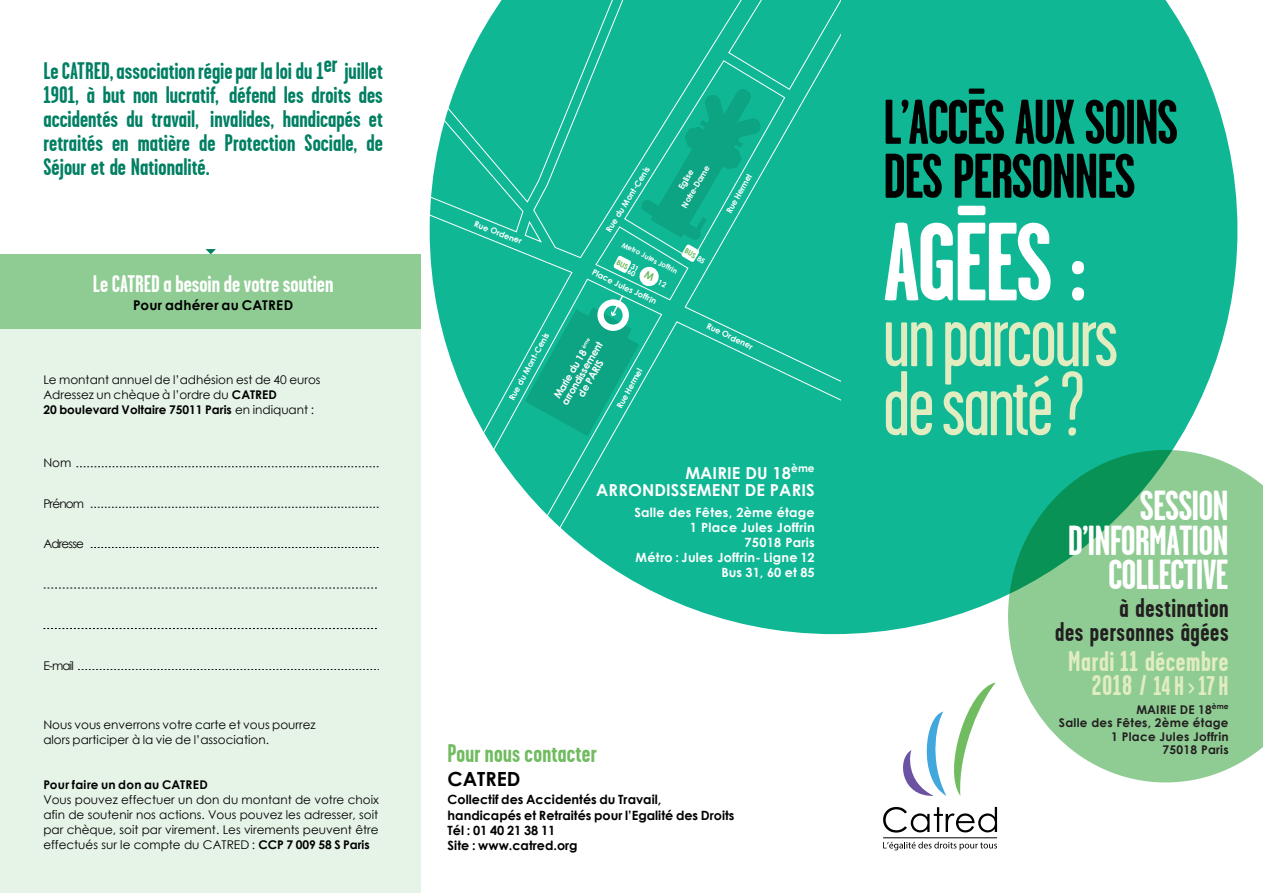
<style>
.page{position:relative;width:1263px;height:893px;background:#fff}
.page>*{position:absolute;margin:0;border:0;box-sizing:border-box;transform-origin:0 0}
.t1{font:700 111px "Garage Gothic";letter-spacing:-.03em;color:#fff}
.t2{font:91.5px/69px "Garage Gothic";letter-spacing:-.025em;color:#e1edc1}
.t3{font:700 63px/54px "Garage Gothic";letter-spacing:-.03em;color:#000001}
.t4{font:700 42px/34.5px "Garage Gothic";letter-spacing:-.025em;color:#fff;text-align:right}
.t5{font:700 28.5px "Garage Gothic";letter-spacing:.02em;color:#e1edc1}
.t6{font:700 27px/24px "Garage Gothic";letter-spacing:.02em;color:#231f20;text-align:right}
.t7{font:700 27px "Garage Gothic";letter-spacing:.06em;color:#e1edc1}
.t8{font:700 25.5px "Garage Gothic";letter-spacing:.01em;color:#71bb60}
.t9{font:700 24px/24px "Garage Gothic";color:#007f63;text-align:justify}
.t10{font:700 24px "Garage Gothic";color:#fff}
.t11{font:700 19.5px "Century Gothic";color:#000001}
.t12{font:700 16.5px "Century Gothic";letter-spacing:.01em;color:#fff}
.t13{font:700 13.5px "Century Gothic";letter-spacing:.02em;color:#000001}
.t14{font:700 12.75px/15.3px "Century Gothic";color:#000001}
.t15{font:700 12.75px/15px "Century Gothic";letter-spacing:.02em;color:#fff;text-align:right}
.t16{font:12px/15px "Century Gothic";color:#000001}
.t17{font:700 12px/13.5px "Century Gothic";letter-spacing:.02em;color:#231f20;text-align:right}
.t18{font:700 12px "Century Gothic";letter-spacing:.02em;color:#000001}
.t19{font:12px "Century Gothic";letter-spacing:-.07em;color:#000001}
.t20{font:700 10.5px "Century Gothic";color:#fff}
.t21{font:700 10.05px/10.1px "Century Gothic";color:#fff;text-align:center}
.t22{font:700 8.25px/11.7px "Century Gothic";color:#fff;text-align:center}
.t23{font:700 7.35px "Century Gothic";color:#71bb60}
.t24{font:700 7.05px "Century Gothic";color:#fff}
.s1{font-weight:700}
.s2{color:#fff}
.s3{font-size:28.5px}
</style>
<div class="page">
<svg style="left:588px;top:0;width:649px;height:634px;background:#28bea0"></svg>
<svg style="left:1008px;top:450px;width:255px;height:332px;background:#83c996"></svg>
<svg style="left:429px;top:0;width:500px;height:551px;background:#2cbfa1"></svg>
<div style="left:597px;top:299px;width:32px;height:32px;border:6px solid #fff;border-radius:50%"></div>
<div style="left:842px;top:0;width:100px;height:520px;background:#0fb795"></div>
<div style="left:969px;top:89px;width:15px;height:5px;background:#000001"></div>
<div style="left:958px;top:206px;width:27px;height:9px;background:#fff;border-radius:2px"></div>
<svg style="left:903px;top:683px;width:93px;height:113px"></svg>
<svg style="left:883px;top:807px;width:114px;height:26px"></svg>
<svg style="left:883px;top:842px;width:114px;height:8px"></svg>
<hr style="left:883px;top:837px;width:114px;height:1px;background:#000001">
<div style="left:0;top:254px;width:421px;height:83px;background:#8fcc93"></div>
<div style="left:0;top:329px;width:421px;height:564px;background:#e6f3e7"></div>
<svg style="left:76px;top:466px;width:303px;height:1px"></svg>
<svg style="left:91px;top:507px;width:288px;height:1px"></svg>
<svg style="left:91px;top:547px;width:288px;height:1px"></svg>
<svg style="left:44px;top:588px;width:333px;height:1px"></svg>
<svg style="left:43px;top:628px;width:334px;height:1px"></svg>
<svg style="left:78px;top:669px;width:301px;height:1px"></svg>
<svg style="left:206px;top:249px;width:10px;height:5px"></svg>
<svg style="left:613px;top:89px;width:147px;height:199px;background:#1ab696"></svg>
<h3 class="t9" style="left:43px;top:59px;width:341px">LeCATRED,associationrégiepar laloi du 1er juillet 1901, à but non lucratif, défend les droits des accidentés du travail, invalides, handicapés et retraités en matière de Protection Sociale, de Séjour et de Nationalité.</h3>
<h3 class="t10" style="left:93px;top:271px;width:242px">LeCATREDabesoindevotresoutien</h3>
<p class="t13" style="left:133px;top:297px;width:162px">Pour adhérer au CATRED</p>
<p class="t16" style="left:43px;top:372px;width:279px">Le montant annuel de l’adhésion est de 40 euros<br>Adressez un chèque à l’ordre du <span class="s1">CATRED<br>20 boulevard Voltaire 75011 Paris</span> en indiquant :</p>
<p class="t16" style="left:43px;top:455px;width:29px">Nom</p>
<p class="t16" style="left:43px;top:496px;width:42px">Prénom</p>
<p class="t19" style="left:43px;top:535px;width:42px">Adresse</p>
<p class="t16" style="left:43px;top:658px;width:32px">E-mail</p>
<p class="t16" style="left:43px;top:717px;width:274px">Nous vous enverrons votre carte et vous pourrez alors participer à la vie de l’association.</p>
<p class="t18" style="left:43px;top:777px;width:166px">Pour faire un don au CATRED</p>
<p class="t16" style="left:43px;top:792px;width:337px;text-align:justify">Vous pouvez effectuer un don du montant de votre choix afin de soutenir nos actions. Vous pouvez les adresser, soit par chèque, soit par virement. Les virements peuvent être effectués sur le compte du CATRED : <span class="s1">CCP 7 009 58 S Paris</span></p>
<p class="t22" style="left:477px;top:218px;width:52px;rotate:21deg">Rue Ordener</p>
<p class="t22" style="left:603px;top:228px;width:77px;rotate:-58deg">Rue du Mont-Cenis</p>
<p class="t22" style="left:668px;top:198px;width:49px;rotate:-60deg">Eglise<br>Notre-Dame</p>
<p class="t24" style="left:624px;top:240px;width:63px;rotate:26deg">Metro Jules Joffrin</p>
<p class="t23" style="left:687px;top:246px;width:24px;rotate:30deg">BUS <span class="s2">85</span></p>
<p class="t22" style="left:595px;top:266px;width:72px;rotate:26deg">Place Jules Joffrin</p>
<p class="t22" style="left:723px;top:210px;width:46px;rotate:-61deg">Rue Hermel</p>
<p class="t22" style="left:506px;top:397px;width:77px;rotate:-62deg">Rue du Mont-Cenis</p>
<p class="t21" style="left:551px;top:396px;width:73px;rotate:-60deg">Marie du 18 <sup>ème </sup>arrondissement de PARIS</p>
<p class="t22" style="left:614px;top:405px;width:46px;rotate:-61deg">Rue Hermel</p>
<p class="t22" style="left:710px;top:320px;width:52px;rotate:26deg">Rue Ordener</p>
<h3 class="t12" style="left:685px;top:463px;width:107px">MAIRIE DU 18</h3>
<p class="t20" style="left:791px;top:461px;width:25px">ème</p>
<h3 class="t12" style="left:596px;top:479px;width:220px">ARRONDISSEMENT DE PARIS</h3>
<p class="t15" style="left:634px;top:505px;width:182px">Salle des Fêtes, 2ème étage<br>1 Place Jules Joffrin<br>75018 Paris<br>Métro : Jules Joffrin- Ligne 12<br>Bus 31, 60 et 85</p>
<h3 class="t8" style="left:448px;top:740px;width:151px">Pour nous contacter</h3>
<h3 class="t11" style="left:448px;top:767px;width:74px">CATRED</h3>
<p class="t14" style="left:448px;top:792px;width:288px">Collectif des Accidentés du Travail, handicapés et Retraités pour l’Egalité des Droits<br>Tél : 01 40 21 38 11<br>Site : www.catred.org</p>
<h3 class="t3" style="left:883px;top:95px;width:297px">L’ACCES AUX SOINS<br>DES PERSONNES</h3>
<h1 class="t1" style="left:883px;top:203px;width:206px">AGEES :</h1>
<h2 class="t2" style="left:883px;top:302px;width:237px">un parcours de santé ?</h2>
<h3 class="t4" style="left:1068px;top:489px;width:162px">SESSION<br>D’INFORMATION<br>COLLECTIVE</h3>
<h3 class="t6" style="left:1055px;top:596px;width:175px">à destination<br>des personnes âgées</h3>
<h3 class="t5" style="left:1068px;top:646px;width:162px">Mardi 11 décembre</h3>
<h3 class="t7" style="left:1092px;top:671px;width:138px"><span class="s3">2018 /</span> 14H&gt;17H</h3>
<p class="t17" style="left:1059px;top:702px;width:171px">MAIRIE DE 18<sup>ème<br></sup>Salle des Fêtes, 2ème étage<br>1 Place Jules Joffrin<br>75018 Paris</p>
</div>
